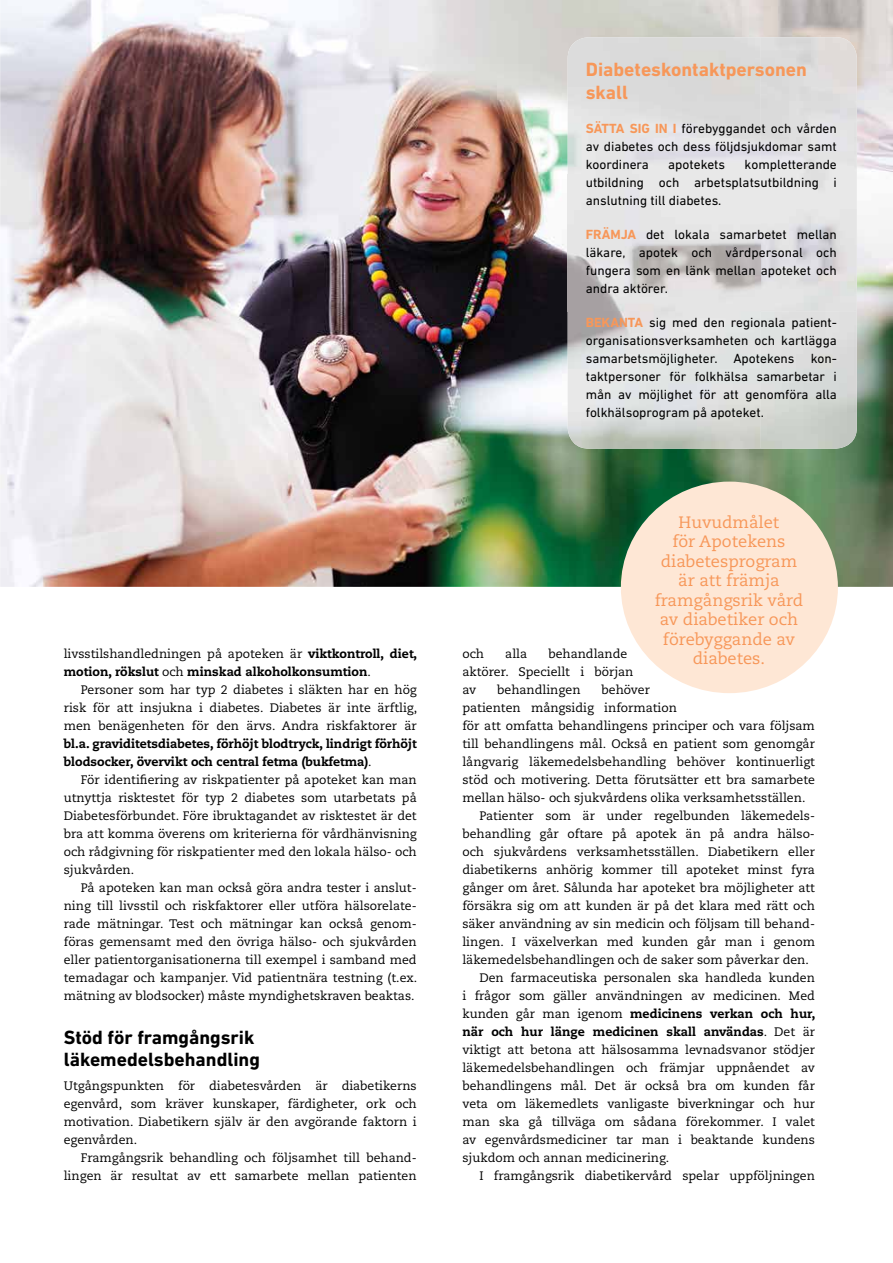
<style>
.page{position:relative;width:893px;height:1263px;background:#fff}
.page>*{position:absolute;margin:0;border:0;box-sizing:border-box;transform-origin:0 0}
.t1{font:700 19.5px/22.5px "DIN Next LT Pro";color:#000}
.t2{font:700 19.5px/22.5px "DIN Next LT Pro";color:#f79759}
.t3{font:16.5px/19.5px "Caecilia LT Std";color:#f79759;text-align:center}
.t4{font:13.5px/18px "DIN Next LT Pro";color:#000;text-align:justify}
.t5{font:12.3px/18px "Caecilia LT Std";color:#000;text-align:justify}
.t6{font:800 12.3px/18px "Caecilia LT Std";color:#000}
.s1{font-weight:400}
.s2{font-weight:700;color:#f79759}
</style>
<div class="page">
<img style="left:0;top:0;width:893px;height:587px">
<img style="left:568px;top:37px;width:289px;height:412px">
<div style="left:621px;top:482px;width:217px;height:211px;background:#fee7d5;border-radius:50%"></div>
<p class="t6" style="left:64px;top:645px;width:355px"><span class="s1">livsstilshandledningen på apoteken är</span> viktkontroll, diet, motion, rökslut <span class="s1">och</span> minskad alkoholkonsumtion<span class="s1">.</span></p>
<p class="t5" style="left:64px;top:681px;width:355px;text-indent:17px">Personer som har typ 2 diabetes i släkten har en hög risk för att insjukna i diabetes. Diabetes är inte ärftlig, men benägenheten för den ärvs. Andra riskfaktorer är</p>
<p class="t6" style="left:64px;top:735px;width:354px">bl.a. graviditetsdiabetes, förhöjt blodtryck, lindrigt förhöjt blodsocker, övervikt och central fetma (bukfetma)<span class="s1">.</span></p>
<p class="t5" style="left:64px;top:771px;width:354px;text-indent:17px">För identifiering av riskpatienter på apoteket kan man utnyttja risktestet för typ 2 diabetes som utarbetats på Diabetesförbundet. Före ibruktagandet av risktestet är det bra att komma överens om kriterierna för vårdhänvisning och rådgivning för riskpatienter med den lokala hälso- och sjukvården.</p>
<p class="t5" style="left:64px;top:879px;width:355px;text-indent:17px">På apoteken kan man också göra andra tester i anslut&shy;ning till livsstil och riskfaktorer eller utföra hälsorelate&shy;rade mätningar. Test och mätningar kan också genom&shy;föras gemensamt med den övriga hälso- och sjukvården eller patientorganisationerna till exempel i samband med temadagar och kampanjer. Vid patientnära testning (t.ex. mätning av blodsocker) måste myndighetskraven beaktas.</p>
<h1 class="t1" style="left:64px;top:1025px;width:198px">Stöd för framgångsrik läkemedelsbehandling</h1>
<p class="t5" style="left:64px;top:1077px;width:354px">Utgångspunkten för diabetesvården är diabetikerns egenvård, som kräver kunskaper, färdigheter, ork och motivation. Diabetikern själv är den avgörande faktorn i egenvården.</p>
<p class="t5" style="left:64px;top:1149px;width:354px;text-align:right">Framgångsrik behandling och följsamhet till behand&shy;lingen är resultat av ett samarbete mellan patienten</p>
<h1 class="t2" style="left:586px;top:58px;width:223px">Diabeteskontaktpersonen skall</h1>
<p class="t4" style="left:586px;top:120px;width:253px"><span class="s2">SÄTTA SIG IN I</span> förebyggandet och vården av diabetes och dess följdsjukdomar samt koordinera</p>
<p class="t4" style="left:586px;top:156px;width:253px;text-indent:159px">kompletterande utbildning och arbetsplatsutbildning i anslutning till diabetes.</p>
<p class="t4" style="left:586px;top:225px;width:253px"><span class="s2">FRÄMJA</span> det lokala samarbetet mellan läkare, apotek och vårdpersonal och fungera som en länk mellan apoteket och andra aktörer.</p>
<p class="t4" style="left:586px;top:313px;width:253px"><span class="s2">BEKANTA</span> sig med den regionala patient&shy;organisationsverksamheten och kartlägga samarbetsmöjligheter. Apotekens kon&shy;taktpersoner för folkhälsa samarbetar i mån av möjlighet för att genomföra alla folkhälsoprogram på apoteket.</p>
<p class="t4" style="left:668px;top:156px;width:58px">apotekets</p>
<h2 class="t3" style="left:655px;top:512px;width:150px">Huvudmålet<br>för Apotekens diabetesprogram är att främja framgångsrik vård av diabetiker och förebyggande av diabetes.</h2>
<p class="t5" style="left:462px;top:645px;width:23px">och</p>
<p class="t5" style="left:505px;top:645px;width:23px">alla</p>
<p class="t5" style="left:462px;top:645px;width:173px;text-align:left;text-indent:86px">behandlande aktörer. Speciellt i början av</p>
<p class="t5" style="left:497px;top:681px;width:85px">behandlingen</p>
<p class="t5" style="left:602px;top:681px;width:50px">behö ver</p>
<p class="t5" style="left:462px;top:699px;width:216px">patienten mångsidig information</p>
<p class="t5" style="left:462px;top:717px;width:354px">för att omfatta behandlingens principer och vara följsam</p>
<p class="t5" style="left:462px;top:735px;width:354px">till behandlingens mål. Också en patient som genomgår</p>
<p class="t5" style="left:462px;top:753px;width:354px">långvarig läkemedelsbehandling behöver kontinuerligt</p>
<p class="t5" style="left:462px;top:771px;width:354px">stöd och motivering. Detta förutsätter ett bra samarbete</p>
<p class="t5" style="left:462px;top:789px;width:344px">mellan hälso- och sjukvårdens olika verksamhetsställen.</p>
<p class="t5" style="left:479px;top:807px;width:337px">Patienter som är under regelbunden läke medels-</p>
<p class="t5" style="left:462px;top:825px;width:354px">behandling går oftare på apotek än på andra hälso-</p>
<p class="t5" style="left:462px;top:843px;width:354px">och sjukvårdens verksamhetsställen. Diabetikern eller</p>
<p class="t5" style="left:462px;top:861px;width:354px">diabetikerns anhörig kommer till apoteket minst fyra</p>
<p class="t5" style="left:462px;top:879px;width:354px">gånger om året. Sålunda har apoteket bra möjligheter att</p>
<p class="t5" style="left:462px;top:897px;width:354px">försäkra sig om att kunden är på det klara med rätt och</p>
<p class="t5" style="left:462px;top:915px;width:354px">säker användning av sin medicin och följsam till behand-</p>
<p class="t5" style="left:462px;top:933px;width:354px">lingen. I växelverkan med kunden går man i genom</p>
<p class="t5" style="left:462px;top:951px;width:348px">läkemedelsbehandlingen och de saker som påverkar den.</p>
<p class="t5" style="left:479px;top:969px;width:337px">Den farmaceutiska personalen ska handleda kunden</p>
<p class="t5" style="left:462px;top:987px;width:354px">i frågor som gäller användningen av medicinen. Med</p>
<p class="t6" style="left:462px;top:1004px;width:354px"><span class="s1">kunden går man igenom</span> medicinens verkan och hur,</p>
<p class="t6" style="left:462px;top:1022px;width:354px">när och hur länge medicinen skall användas<span class="s1">. Det är</span></p>
<p class="t5" style="left:462px;top:1041px;width:354px">viktigt att betona att hälsosamma levnadsvanor stödjer</p>
<p class="t5" style="left:462px;top:1059px;width:354px">läkemedelsbehandlingen och främjar uppnåendet av</p>
<p class="t5" style="left:462px;top:1077px;width:354px">behandlingens mål. Det är också bra om kunden får</p>
<p class="t5" style="left:462px;top:1095px;width:354px">veta om läkemedlets vanligaste biverkningar och hur</p>
<p class="t5" style="left:462px;top:1113px;width:354px">man ska gå tillväga om sådana förekommer. I valet</p>
<p class="t5" style="left:462px;top:1131px;width:354px">av egenvårdsmediciner tar man i beaktande kundens</p>
<p class="t5" style="left:462px;top:1149px;width:208px">sjukdom och annan medicinering.</p>
<p class="t5" style="left:479px;top:1167px;width:337px">I framgångsrik diabetikervård spelar uppfölj nin gen</p>
</div>
